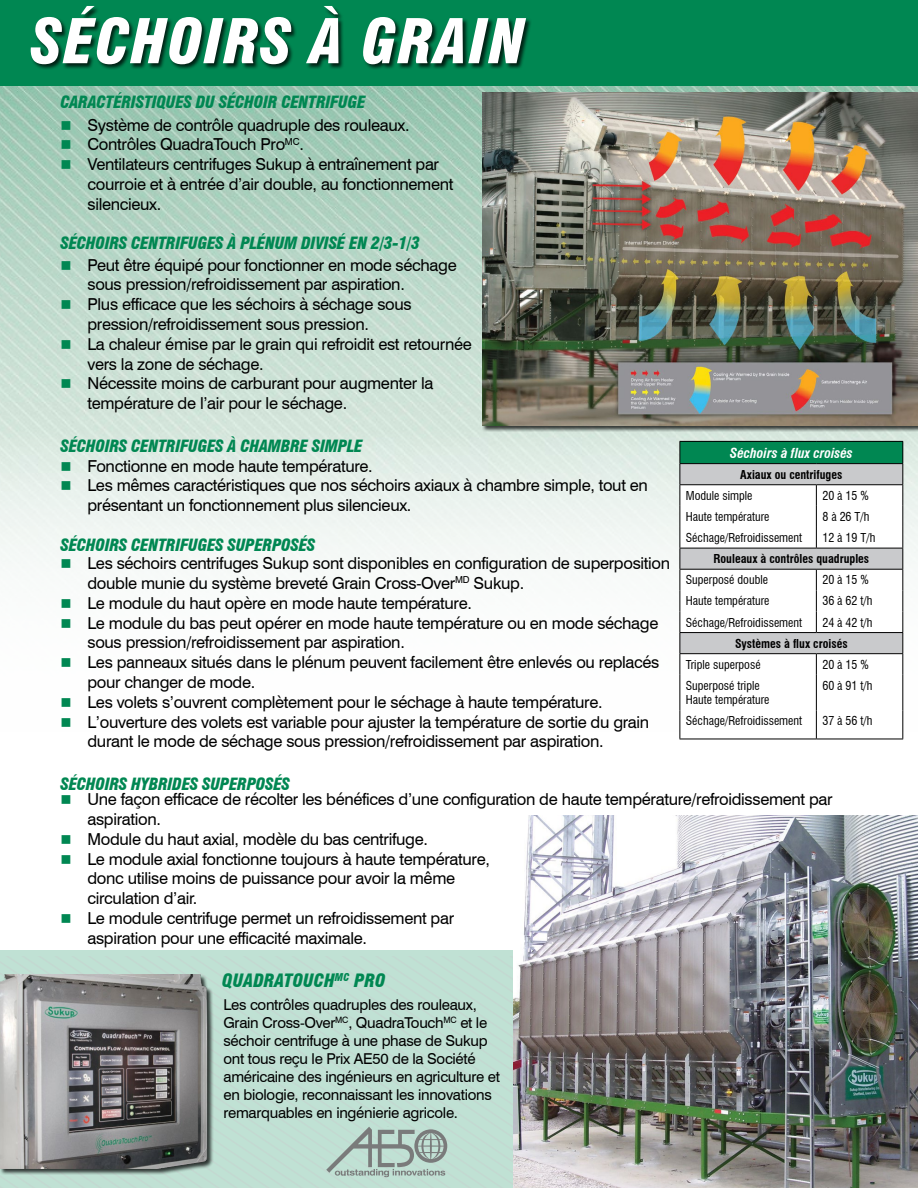
<style>
.page{position:relative;width:918px;height:1188px;background:#fff}
.page>*{position:absolute;margin:0;border:0;box-sizing:border-box;transform-origin:0 0}
.t1{font:italic 900 condensed 60px "Swiss 721 BT";letter-spacing:.02em;color:#fff}
.t2{font:italic 900 condensed 18px "Swiss 721 BT";color:#008752}
.t3{font:16.5px/19.8px "Swiss 721 BT";letter-spacing:-.02em;color:#000}
.t4{font:italic 900 condensed 16.5px "Swiss 721 BT";letter-spacing:-.02em;color:#008752}
.t5{font:15px/18px "Swiss 721 BT";letter-spacing:-.02em;color:#000}
.t6{font:italic 700 condensed 13.5px "Swiss 721 BT";color:#fff}
.t7{font:condensed 12px/14.4px "Swiss 721 BT";color:#000}
.t8{font:700 condensed 12px "Swiss 721 BT";color:#000}
</style>
<div class="page">
<img style="left:0;top:85px;width:918px;height:655px">
<div style="left:0;top:0;width:918px;height:85px;background:#008752"></div>
<div style="left:0;top:950px;width:513px;height:238px;background:#c0e1d4"></div>
<div style="left:482px;top:92px;width:436px;height:340px;background:#000;opacity:.75"></div>
<img style="left:482px;top:92px;width:436px;height:333px">
<img style="left:513px;top:816px;width:405px;height:372px">
<svg style="left:681px;top:675px;width:221px;height:64px"></svg>
<hr style="left:680px;top:441px;width:136px;height:1px;background:#000">
<hr style="left:816px;top:441px;width:87px;height:1px;background:#000">
<hr style="left:680px;top:675px;width:1px;height:35px;background:#000">
<hr style="left:816px;top:675px;width:1px;height:35px;background:#000">
<hr style="left:902px;top:675px;width:1px;height:35px;background:#000">
<svg style="left:680px;top:710px;width:1px;height:29px"></svg>
<svg style="left:816px;top:710px;width:1px;height:29px"></svg>
<svg style="left:902px;top:710px;width:1px;height:29px"></svg>
<hr style="left:680px;top:739px;width:136px;height:1px;background:#000">
<hr style="left:816px;top:739px;width:87px;height:1px;background:#000">
<svg style="left:680px;top:442px;width:223px;height:233px"></svg>
<hr style="left:816px;top:548px;width:87px;height:1px;background:#000">
<div style="left:0;top:975px;width:214px;height:200px;background:#000;opacity:.75"></div>
<img style="left:0;top:975px;width:214px;height:194px">
<svg style="left:326px;top:1127px;width:121px;height:50px"></svg>
<div style="left:31px;top:6px;width:501px;height:64px;background:#000;opacity:.75"></div>
<svg style="left:62px;top:121px;width:8px;height:9px"></svg>
<svg style="left:62px;top:140px;width:8px;height:9px"></svg>
<svg style="left:62px;top:160px;width:8px;height:9px"></svg>
<svg style="left:62px;top:261px;width:8px;height:9px"></svg>
<svg style="left:62px;top:300px;width:8px;height:9px"></svg>
<svg style="left:62px;top:340px;width:8px;height:9px"></svg>
<svg style="left:62px;top:380px;width:8px;height:8px"></svg>
<svg style="left:62px;top:462px;width:8px;height:9px"></svg>
<svg style="left:62px;top:482px;width:8px;height:8px"></svg>
<svg style="left:62px;top:559px;width:8px;height:9px"></svg>
<svg style="left:62px;top:599px;width:8px;height:9px"></svg>
<svg style="left:62px;top:619px;width:8px;height:9px"></svg>
<svg style="left:62px;top:658px;width:8px;height:9px"></svg>
<svg style="left:62px;top:698px;width:8px;height:9px"></svg>
<svg style="left:62px;top:718px;width:8px;height:9px"></svg>
<h1 class="t1" style="left:31px;top:5px;width:495px">SÉCHOIRS À GRAIN</h1>
<p class="t4" style="left:60px;top:92px;width:307px">CARACTÉRISTIQUES DU SÉCHOIR CENTRIFUGE</p>
<p class="t3" style="left:87px;top:115px;width:368px">Système de contrôle quadruple des rouleaux.<br>Contrôles QuadraTouch Pro<sup>MC</sup>.<br>Ventilateurs centrifuges Sukup à entraînement par courroie et à entrée d’air double, au fonctionnement silencieux.</p>
<p class="t4" style="left:60px;top:233px;width:361px">SÉCHOIRS CENTRIFUGES À PLÉNUM DIVISÉ EN 2/3-1/3</p>
<p class="t3" style="left:87px;top:255px;width:386px">Peut être équipé pour fonctionner en mode séchage sous pression/refroidissement par aspiration.<br>Plus efficace que les séchoirs à séchage sous pression/refroidissement sous pression.<br>La chaleur émise par le grain qui refroidit est retournée vers la zone de séchage.<br>Nécessite moins de carburant pour augmenter la température de l’air pour le séchage.</p>
<p class="t4" style="left:60px;top:436px;width:304px">SÉCHOIRS CENTRIFUGES À CHAMBRE SIMPLE</p>
<p class="t3" style="left:87px;top:456px;width:562px">Fonctionne en mode haute température.<br>Les mêmes caractéristiques que nos séchoirs axiaux à chambre simple, tout en présentant un fonctionnement plus silencieux.</p>
<p class="t4" style="left:60px;top:535px;width:257px">SÉCHOIRS CENTRIFUGES SUPERPOSÉS</p>
<p class="t3" style="left:87px;top:553px;width:584px">Les séchoirs centrifuges Sukup sont disponibles en configuration de superposition double munie du système breveté Grain Cross-Over<sup>MD</sup> Sukup.<br>Le module du haut opère en mode haute température.<br>Le module du bas peut opérer en mode haute température ou en mode séchage sous pression/refroidissement par aspiration.<br>Les panneaux situés dans le plénum peuvent facilement être enlevés ou replacés pour changer de mode.<br>Les volets s’ouvrent complètement pour le séchage à haute température.<br>L’ouverture des volets est variable pour ajuster la température de sortie du grain durant le mode de séchage sous pression/refroidissement par aspiration.</p>
<p class="t4" style="left:60px;top:774px;width:231px">SÉCHOIRS HYBRIDES SUPERPOSÉS</p>
<p class="t3" style="left:87px;top:789px;width:747px">Une façon efficace de récolter les bénéfices d’une configuration de haute température/refroidissement par aspiration.<br>Module du haut axial, modèle du bas centrifuge.<br>Le module axial fonctionne toujours à haute température,<br>donc utilise moins de puissance pour avoir la même<br>circulation d’air.<br>Le module centrifuge permet un refroidissement par<br>aspiration pour une efficacité maximale.</p>
<p class="t6" style="left:730px;top:445px;width:125px">Séchoirs à flux croisés</p>
<p class="t8" style="left:740px;top:467px;width:104px">Axiaux ou centrifuges</p>
<p class="t7" style="left:686px;top:488px;width:68px">Module simple</p>
<p class="t7" style="left:822px;top:488px;width:48px">20 à 15 %</p>
<p class="t7" style="left:686px;top:509px;width:85px">Haute température</p>
<p class="t7" style="left:822px;top:509px;width:49px">8 à 26 T/h</p>
<p class="t7" style="left:686px;top:531px;width:118px">Séchage/Refroidissement</p>
<p class="t7" style="left:822px;top:531px;width:55px">12 à 19 T/h</p>
<p class="t8" style="left:713px;top:552px;width:157px">Rouleaux à contrôles quadruples</p>
<p class="t7" style="left:686px;top:573px;width:84px">Superposé double</p>
<p class="t7" style="left:822px;top:573px;width:48px">20 à 15 %</p>
<p class="t7" style="left:686px;top:594px;width:85px">Haute température</p>
<p class="t7" style="left:822px;top:594px;width:52px">36 à 62 t/h</p>
<p class="t7" style="left:686px;top:615px;width:118px">Séchage/Refroidissement</p>
<p class="t7" style="left:822px;top:615px;width:52px">24 à 42 t/h</p>
<p class="t8" style="left:735px;top:636px;width:114px">Systèmes à flux croisés</p>
<p class="t7" style="left:686px;top:657px;width:76px">Triple superposé</p>
<p class="t7" style="left:822px;top:657px;width:48px">20 à 15 %</p>
<p class="t7" style="left:686px;top:678px;width:85px">Superposé triple<br>Haute température</p>
<p class="t7" style="left:822px;top:678px;width:52px">60 à 91 t/h</p>
<p class="t7" style="left:686px;top:714px;width:118px">Séchage/Refroidissement</p>
<p class="t7" style="left:822px;top:714px;width:52px">37 à 56 t/h</p>
<p class="t2" style="left:222px;top:970px;width:165px">QUADRATOUCH<sup>MC</sup> PRO</p>
<p class="t5" style="left:224px;top:996px;width:278px">Les contrôles quadruples des rouleaux, Grain Cross-Over<sup>MC</sup>, QuadraTouch<sup>MC</sup> et le séchoir centrifuge à une phase de Sukup ont tous reçu le Prix AE50 de la Société américaine des ingénieurs en agriculture et en biologie, reconnaissant les innovations remarquables en ingénierie agricole.</p>
</div>
